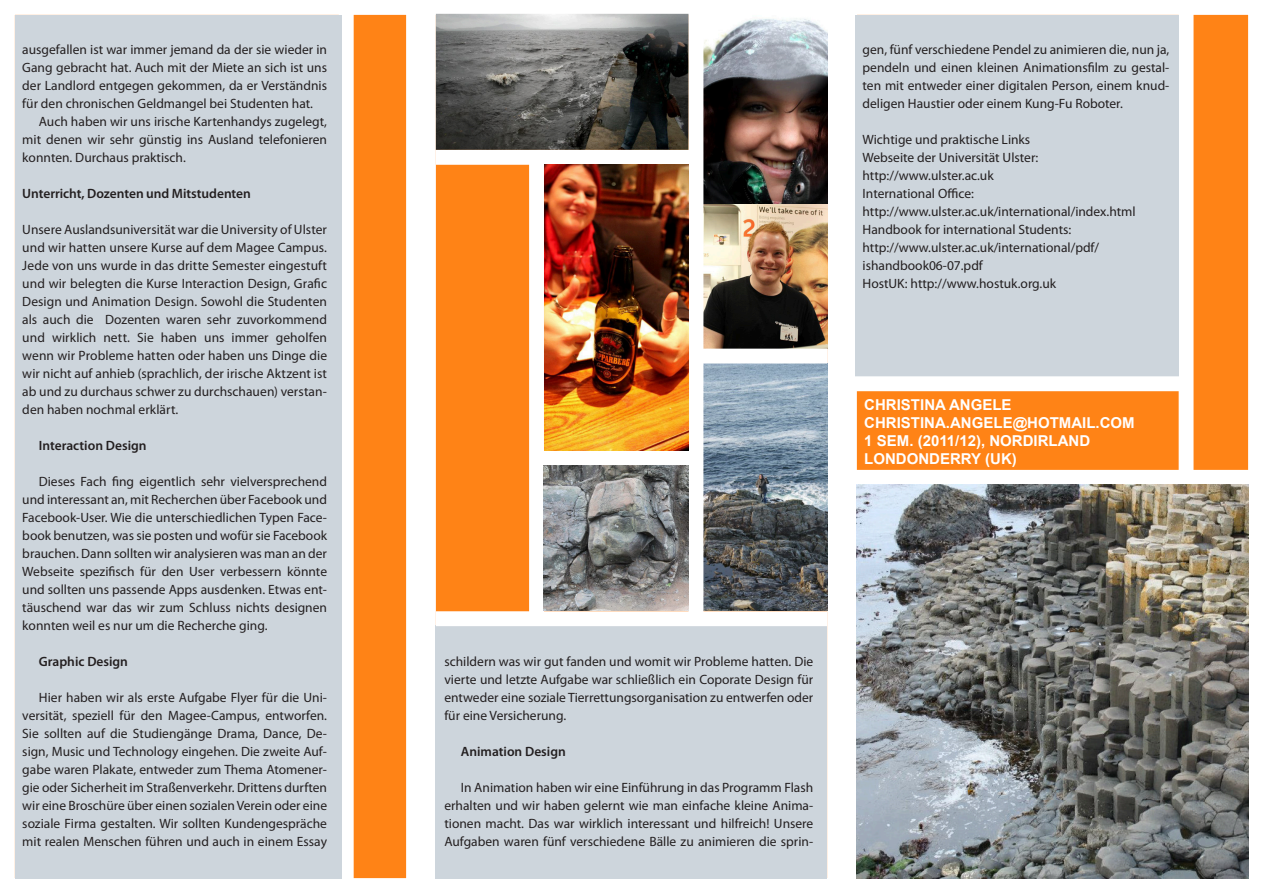
<style>
.page{position:relative;width:1263px;height:893px;background:#fff}
.page>*{position:absolute;margin:0;border:0;box-sizing:border-box;transform-origin:0 0}
.t1{font:700 15px/18px "Arial";color:#fff}
.t2{font:13.5px/18px "Myriad Pro";color:#231f20;text-align:justify}
.t3{font:600 13.5px "Myriad Pro";color:#231f20}
</style>
<div class="page">
<div style="left:7px;top:7px;width:407px;height:878px;background:#ff8316"></div>
<div style="left:0;top:0;width:421px;height:893px;border:15px solid #fff"></div>
<div style="left:849px;top:7px;width:406px;height:878px;background:#ff8316"></div>
<div style="left:842px;top:0;width:421px;height:893px;border:15px solid #fff"></div>
<div style="left:428px;top:7px;width:406px;height:878px;background:#ff8316"></div>
<div style="left:421px;top:0;width:421px;height:893px;border:15px solid #fff"></div>
<img style="left:703px;top:14px;width:124px;height:335px">
<img style="left:704px;top:364px;width:123px;height:247px">
<img style="left:436px;top:14px;width:252px;height:136px">
<div style="left:436px;top:625px;width:391px;height:253px;background:#cdd5dc"></div>
<div style="left:688px;top:0;width:15px;height:625px;background:#fff"></div>
<div style="left:339px;top:0;width:15px;height:893px;background:#fff"></div>
<div style="left:436px;top:150px;width:263px;height:15px;background:#fff"></div>
<div style="left:692px;top:349px;width:135px;height:14px;background:#fff"></div>
<div style="left:436px;top:611px;width:391px;height:15px;background:#fff"></div>
<div style="left:529px;top:154px;width:15px;height:458px;background:#fff"></div>
<div style="left:531px;top:451px;width:165px;height:15px;background:#fff"></div>
<div style="left:851px;top:470px;width:402px;height:15px;background:#fff"></div>
<div style="left:1179px;top:0;width:14px;height:893px;background:#fff"></div>
<div style="left:855px;top:15px;width:323px;height:366px;background:#cdd5dc"></div>
<div style="left:842px;top:376px;width:346px;height:15px;background:#fff"></div>
<img style="left:857px;top:485px;width:391px;height:393px">
<img style="left:544px;top:465px;width:145px;height:146px">
<div style="left:15px;top:15px;width:327px;height:863px;background:#cdd5dc"></div>
<img style="left:544px;top:164px;width:145px;height:287px">
<p class="t2" style="left:22px;top:40px;width:306px">ausgefallen ist war immer jemand da der sie wieder in Gang gebracht hat. Auch mit der Miete an sich ist uns der Landlord entgegen gekommen, da er Verständnis für den chronischen Geldmangel bei Studenten hat.</p>
<p class="t2" style="left:22px;top:112px;width:306px;text-indent:16px">Auch haben wir uns irische Kartenhandys zugelegt, mit denen wir sehr günstig ins Ausland telefonieren konnten. Durchaus praktisch.</p>
<p class="t3" style="left:22px;top:185px;width:230px">Unterricht, Dozenten und Mitstudenten</p>
<p class="t2" style="left:22px;top:220px;width:306px">Unsere Auslandsuniversität war die University of Ulster und wir hatten unsere Kurse auf dem Magee Campus.<br>Jede von uns wurde in das dritte Semester eingestuft und wir belegten die Kurse Interaction Design, Grafic Design und Animation Design. Sowohl die Studenten als auch die Dozenten waren sehr zuvorkommend und wirklich nett. Sie haben uns immer geholfen wenn wir Probleme hatten oder haben uns Dinge die wir nicht auf anhieb (sprachlich, der irische Aktzent ist ab und zu durchaus schwer zu durchschauen) verstan&shy;den haben nochmal erklärt.</p>
<p class="t3" style="left:39px;top:437px;width:109px">Interaction Design</p>
<p class="t2" style="left:22px;top:472px;width:306px;text-indent:16px">Dieses Fach fing eigentlich sehr vielversprechend und interessant an, mit Recherchen über Facebook und Facebook-User. Wie die unterschiedlichen Typen Face&shy;book benutzen, was sie posten und wofür sie Facebook brauchen. Dann sollten wir analysieren was man an der Webseite spezifisch für den User verbessern könnte und sollten uns passende Apps ausdenken. Etwas ent&shy;täuschend war das wir zum Schluss nichts designen konnten weil es nur um die Recherche ging.</p>
<p class="t3" style="left:39px;top:653px;width:91px">Graphic Design</p>
<p class="t2" style="left:22px;top:688px;width:306px;text-indent:16px">Hier haben wir als erste Aufgabe Flyer für die Uni&shy;versität, speziell für den Magee-Campus, entworfen.<br>Sie sollten auf die Studiengänge Drama, Dance, De&shy;sign, Music und Technology eingehen. Die zweite Auf&shy;gabe waren Plakate, entweder zum Thema Atomener&shy;gie oder Sicherheit im Straßenverkehr. Drittens durften wir eine Broschüre über einen sozialen Verein oder eine soziale Firma gestalten. Wir sollten Kundengespräche mit realen Menschen führen und auch in einem Essay</p>
<p class="t2" style="left:862px;top:40px;width:308px">gen, fünf verschiedene Pendel zu animieren die, nun ja, pendeln und einen kleinen Animationsfilm zu gestal&shy;ten mit entweder einer digitalen Person, einem knud&shy;deligen Haustier oder einem Kung-Fu Roboter.</p>
<p class="t2" style="left:862px;top:130px;width:275px;text-align:left">Wichtige und praktische Links<br>Webseite der Universität Ulster: http://www.ulster.ac.uk<br>International Office: http://www.ulster.ac.uk/international/index.html Handbook for international Students: http://www.ulster.ac.uk/international/pdf/ ishandbook06-07.pdf<br>HostUK: http://www.hostuk.org.uk</p>
<p class="t1" style="left:864px;top:396px;width:248px">CHRISTINA ANGELE<br>CHRISTINA.ANGELE@HOTMAIL.COM<br>1 SEM. (2011/12), NORDIRLAND<br>LONDONDERRY (UK)</p>
<p class="t2" style="left:444px;top:652px;width:370px">schildern was wir gut fanden und womit wir Probleme hatten. Die vierte und letzte Aufgabe war schließlich ein Coporate Design für entweder eine soziale Tierrettungsorganisation zu entwerfen oder für eine Versicherung.</p>
<p class="t3" style="left:461px;top:743px;width:106px">Animation Design</p>
<p class="t2" style="left:444px;top:778px;width:370px;text-indent:16px">In Animation haben wir eine Einführung in das Programm Flash erhalten und wir haben gelernt wie man einfache kleine Anima&shy;tionen macht. Das war wirklich interessant und hilfreich! Unsere Aufgaben waren fünf verschiedene Bälle zu animieren die sprin-</p>
</div>
